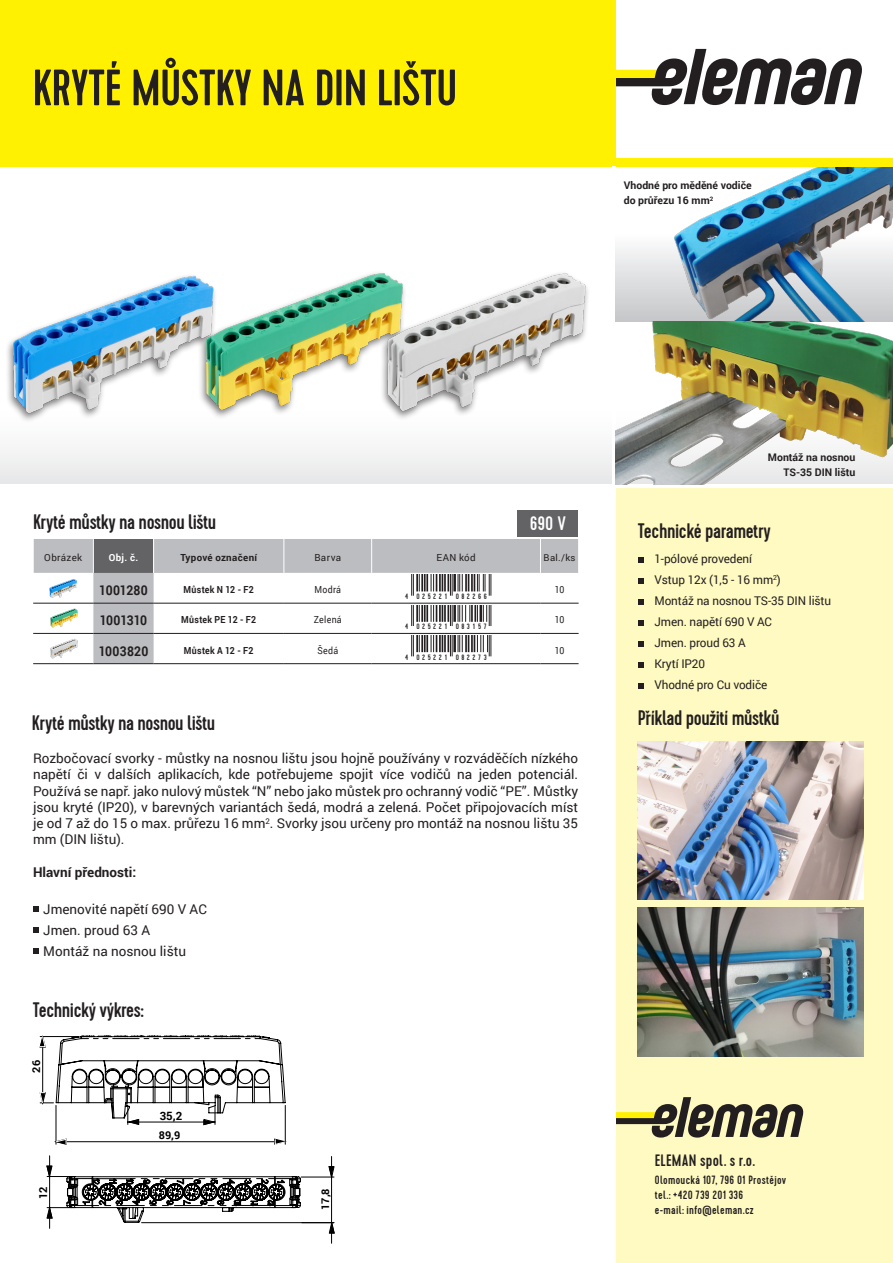
<style>
.page{position:relative;width:893px;height:1263px;background:#fff}
.page>*{position:absolute;margin:0;border:0;box-sizing:border-box;transform-origin:0 0}
.t1{font:500 51px "Cervo";letter-spacing:-.01em;color:#231f20}
.t2{font:500 21px "Cervo";letter-spacing:-.02em;color:#231f20}
.t3{font:500 19.5px "Cervo";color:#fff}
.popis_vzduch{font:500 16.5px "Cervo";letter-spacing:.015em;color:#231f20}
.t4{font:13.5px/16.2px "Roboto";color:#231f20;text-align:justify}
.t5{font:700 13.5px "Roboto";color:#231f20}
.t6{font:700 13.5px "Roboto";color:#231f20;scale:.9 1}
.t7{font:700 13.5px "Roboto";letter-spacing:-.02em;color:#231f20;scale:.9 1}
.t8{font:700 13.5px "Roboto";letter-spacing:.02em;color:#231f20;scale:.9 1}
.Styl_odstavce1{font:12px "Roboto";letter-spacing:-.01em;color:#231f20}
.popis_vzduch-2{font:500 12px "Cervo";letter-spacing:.025em;color:#231f20}
.t9{font:700 11.4px "Roboto";color:#000}
.t10{font:700 10.95px "Roboto";color:#000}
.t11{font:700 10.8px "Roboto";color:#000}
.t12{font:700 10.5px "Roboto";color:#231f20}
.t13{font:700 10.5px "Roboto";color:#000}
.t14{font:700 9.75px "Roboto";letter-spacing:.035em;color:#231f20;scale:.9 1}
.t15{font:9.75px "Roboto";letter-spacing:.035em;color:#231f20;scale:.9 1}
.t16{font:9.75px "Roboto";letter-spacing:.035em;color:#231f20}
.t17{font:700 9.75px "Roboto";letter-spacing:.035em;color:#231f20}
.t18{font:700 9.75px "Roboto";color:#fff}
.t19{font:9.45px "Roboto";color:#231f20}
.t20{font:500 7.8px "Cervo";letter-spacing:.32em;color:#231f20}
</style>
<div class="page">
<svg style="left:615px;top:49px;width:247px;height:56px"></svg>
<div style="left:615px;top:487px;width:278px;height:776px;background:#fffac1"></div>
<div style="left:0;top:0;width:615px;height:167px;background:#fff101"></div>
<div style="left:0;top:355px;width:893px;height:129px;background:#f0f1f1"></div>
<svg style="left:615px;top:1097px;width:189px;height:40px"></svg>
<div style="left:0;top:158px;width:893px;height:9px;background:#fff101"></div>
<hr style="left:612px;top:167px;width:3px;height:1096px;background:#fff">
<hr style="left:0;top:484px;width:893px;height:4px;background:#fff">
<svg style="left:638px;top:557px;width:5px;height:5px"></svg>
<svg style="left:638px;top:578px;width:5px;height:5px"></svg>
<svg style="left:638px;top:599px;width:5px;height:5px"></svg>
<svg style="left:638px;top:620px;width:5px;height:5px"></svg>
<svg style="left:638px;top:641px;width:5px;height:5px"></svg>
<svg style="left:638px;top:662px;width:5px;height:5px"></svg>
<svg style="left:638px;top:683px;width:5px;height:5px"></svg>
<div style="left:517px;top:510px;width:61px;height:26px;background:#636366"></div>
<svg style="left:33px;top:907px;width:5px;height:5px"></svg>
<svg style="left:33px;top:928px;width:5px;height:5px"></svg>
<svg style="left:33px;top:949px;width:5px;height:5px"></svg>
<img style="left:654px;top:167px;width:239px;height:155px">
<img style="left:0;top:292px;width:138px;height:147px">
<svg style="left:33px;top:539px;width:546px;height:125px"></svg>
<img style="left:138px;top:275px;width:185px;height:164px">
<img style="left:323px;top:247px;width:331px;height:192px">
<img style="left:638px;top:741px;width:225px;height:158px">
<img style="left:615px;top:322px;width:278px;height:162px">
<img style="left:638px;top:908px;width:225px;height:149px">
<svg style="left:46px;top:1156px;width:255px;height:72px"></svg>
<svg style="left:39px;top:1035px;width:247px;height:110px"></svg>
<hr style="left:301px;top:1177px;width:33px;height:1px;background:#000">
<svg style="left:328px;top:1156px;width:7px;height:87px"></svg>
<hr style="left:142px;top:1222px;width:192px;height:1px;background:#000">
<p class="t1" style="left:32px;top:58px;width:426px">KRYTÉ MŮSTKY NA DIN LIŠTU</p>
<p class="t12" style="left:624px;top:178px;width:129px">Vhodné pro měděné vodiče</p>
<p class="t12" style="left:624px;top:193px;width:91px">do průřezu 16 mm<sup>2</sup></p>
<p class="t2" style="left:33px;top:510px;width:185px">Kryté můstky na nosnou lištu</p>
<p class="t3" style="left:530px;top:512px;width:38px">690 V</p>
<p class="t16" style="left:44px;top:551px;width:39px">Obrázek</p>
<p class="t18" style="left:109px;top:551px;width:31px">Obj. č.</p>
<p class="t17" style="left:180px;top:551px;width:78px">Typové označení</p>
<p class="t16" style="left:314px;top:551px;width:28px">Barva</p>
<p class="t16" style="left:436px;top:551px;width:41px">EAN kód</p>
<p class="t19" style="left:544px;top:551px;width:33px">Bal./ks</p>
<p class="t6" style="left:99px;top:581px;width:55px">1001280</p>
<p class="t14" style="left:184px;top:583px;width:80px">Můstek N 12 - F2</p>
<p class="t15" style="left:314px;top:583px;width:31px">Modrá</p>
<p class="t15" style="left:555px;top:583px;width:12px">10</p>
<p class="t7" style="left:100px;top:611px;width:54px">1001310</p>
<p class="t14" style="left:181px;top:613px;width:85px">Můstek PE 12 - F2</p>
<p class="t15" style="left:314px;top:613px;width:33px">Zelená</p>
<p class="t15" style="left:555px;top:613px;width:12px">10</p>
<p class="t8" style="left:99px;top:641px;width:57px">1003820</p>
<p class="t14" style="left:184px;top:643px;width:79px">Můstek A 12 - F2</p>
<p class="t15" style="left:317px;top:643px;width:25px">Šedá</p>
<p class="t15" style="left:555px;top:643px;width:12px">10</p>
<p class="t20" style="left:405px;top:592px;width:83px">4 025221 082266</p>
<p class="t20" style="left:405px;top:622px;width:83px">4 025221 083157</p>
<p class="t20" style="left:405px;top:652px;width:83px">4 025221 082273</p>
<p class="t2" style="left:32px;top:710px;width:185px">Kryté můstky na nosnou lištu</p>
<p class="t4" style="left:33px;top:750px;width:547px">Rozbočovací svorky - můstky na nosnou lištu jsou hojně používány v rozváděčích nízkého napětí či v dalších aplikacích, kde potřebujeme spojit více vodičů na jeden potenciál.<br>Používá se např. jako nulový můstek “N” nebo jako můstek pro ochranný vodič “PE”. Můstky jsou kryté (IP20), v barevných variantách šedá, modrá a zelená. Počet připojovacích míst je od 7 až do 15 o max. průřezu 16 mm<sup>2</sup>. Svorky jsou určeny pro montáž na nosnou lištu 35 mm (DIN lištu).</p>
<p class="t5" style="left:33px;top:862px;width:105px">Hlavní přednosti:</p>
<p class="t4" style="left:43px;top:900px;width:165px">Jmenovité napětí 690 V AC</p>
<p class="t4" style="left:43px;top:921px;width:108px">Jmen. proud 63 A</p>
<p class="t4" style="left:43px;top:942px;width:144px">Montáž na nosnou lištu</p>
<p class="t2" style="left:33px;top:997px;width:112px">Technický výkres:</p>
<p class="t11" style="left:29px;top:1072px;width:14px;rotate:-90deg">26</p>
<p class="t10" style="left:35px;top:1199px;width:14px;rotate:-90deg">12</p>
<p class="t9" style="left:160px;top:1107px;width:24px">35,2</p>
<p class="t11" style="left:159px;top:1128px;width:23px">89,9</p>
<p class="t13" style="left:318px;top:1210px;width:23px;rotate:-90deg">17,8</p>
<p class="t12" style="left:768px;top:449px;width:89px">Montáž na nosnou</p>
<p class="t12" style="left:783px;top:464px;width:73px">TS-35 DIN lištu</p>
<p class="t2" style="left:638px;top:519px;width:135px">Technické parametry</p>
<p class="Styl_odstavce1" style="left:654px;top:551px;width:99px">1-pólové provedení</p>
<p class="Styl_odstavce1" style="left:654px;top:572px;width:128px">Vstup 12x (1,5 - 16 mm<sup>2</sup>)</p>
<p class="Styl_odstavce1" style="left:654px;top:593px;width:178px">Montáž na nosnou TS-35 DIN lištu</p>
<p class="Styl_odstavce1" style="left:654px;top:614px;width:119px">Jmen. napětí 690 V AC</p>
<p class="Styl_odstavce1" style="left:654px;top:635px;width:93px">Jmen. proud 63 A</p>
<p class="Styl_odstavce1" style="left:654px;top:656px;width:52px">Krytí IP20</p>
<p class="Styl_odstavce1" style="left:654px;top:677px;width:114px">Vhodné pro Cu vodiče</p>
<p class="t2" style="left:638px;top:705px;width:143px">Příklad použití můstků</p>
<p class="popis_vzduch" style="left:655px;top:1150px;width:102px">ELEMAN spol. s r.o.</p>
<p class="popis_vzduch-2" style="left:655px;top:1172px;width:133px">Olomoucká 107, 796 01 Prostějov</p>
<p class="popis_vzduch-2" style="left:655px;top:1187px;width:90px">tel.: +420 739 201 336</p>
<p class="popis_vzduch-2" style="left:655px;top:1202px;width:100px">e-mail: info@eleman.cz</p>
</div>
